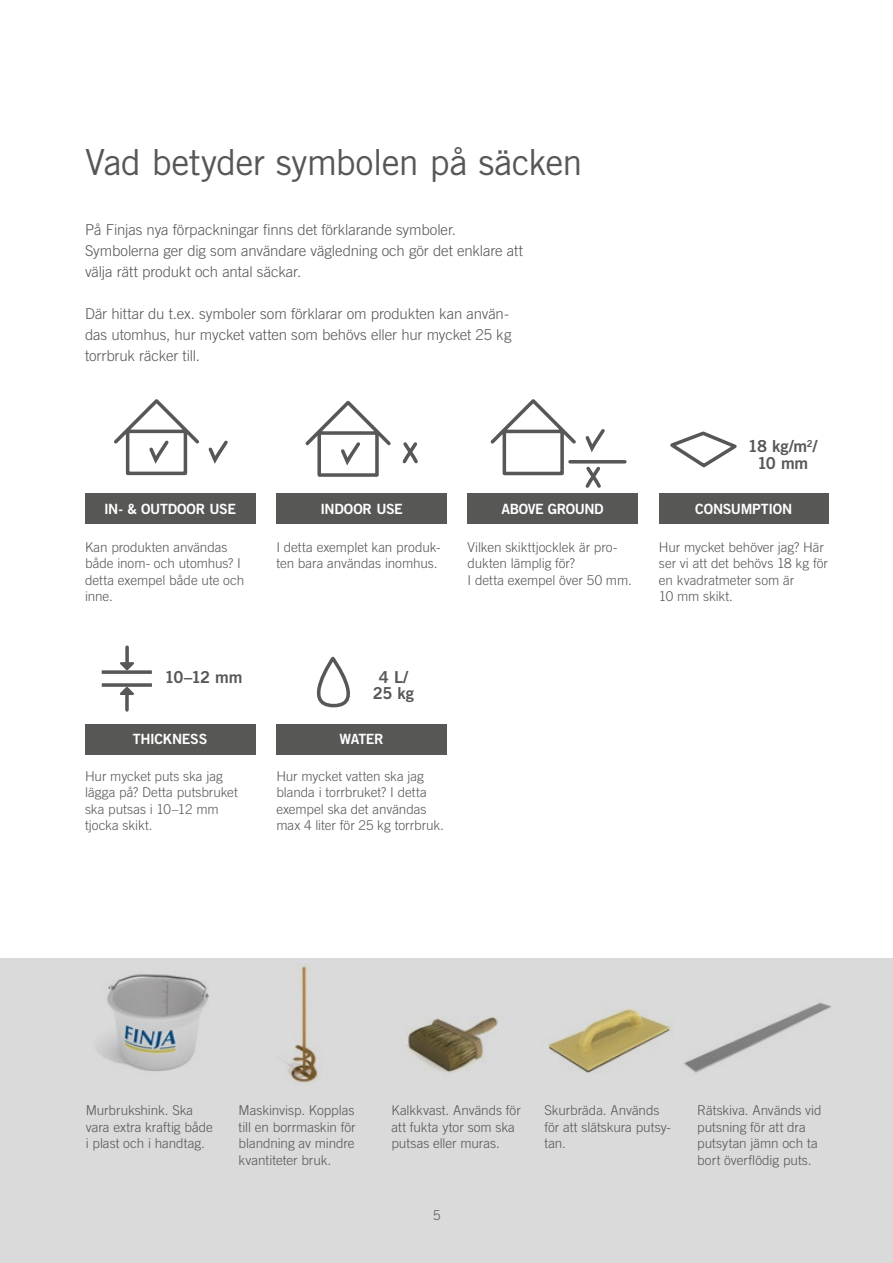
<style>
.page{position:relative;width:893px;height:1263px;background:#fff}
.page>*{position:absolute;margin:0;border:0;box-sizing:border-box;transform-origin:0 0}
.t1{font:36px "Trade Gothic LT Std";letter-spacing:-.02em;color:#575756}
.t2{font:16.5px/16.5px "Trade Gothic LT Std Bd 2";letter-spacing:-.03em;color:#575756;text-align:center}
.t3{font:300 15px/21px "Trade Gothic LT Std";letter-spacing:-.01em;color:#575756}
.t4{font:14.1px "Trade Gothic LT Std Bd 2";letter-spacing:-.025em;color:#fff}
.t5{font:300 13.5px/16.5px "Trade Gothic LT Std";letter-spacing:-.005em;color:#575756}
</style>
<div class="page">
<div style="left:0;top:958px;width:893px;height:305px;background:#dadada"></div>
<div style="left:85px;top:493px;width:170px;height:30px;background:#575756"></div>
<svg style="left:114px;top:399px;width:114px;height:77px"></svg>
<svg style="left:402px;top:442px;width:16px;height:22px"></svg>
<svg style="left:305px;top:400px;width:86px;height:77px"></svg>
<div style="left:277px;top:493px;width:170px;height:30px;background:#575756"></div>
<div style="left:468px;top:494px;width:170px;height:30px;background:#575756"></div>
<hr style="left:570px;top:460px;width:55px;height:3px;background:#575756">
<svg style="left:490px;top:399px;width:118px;height:89px"></svg>
<div style="left:659px;top:493px;width:170px;height:30px;background:#575756"></div>
<svg style="left:670px;top:431px;width:67px;height:37px"></svg>
<div style="left:85px;top:724px;width:170px;height:30px;background:#575756"></div>
<svg style="left:102px;top:670px;width:50px;height:4px"></svg>
<svg style="left:102px;top:683px;width:50px;height:4px"></svg>
<svg style="left:120px;top:662px;width:14px;height:8px"></svg>
<svg style="left:125px;top:647px;width:4px;height:20px"></svg>
<svg style="left:120px;top:687px;width:14px;height:8px"></svg>
<svg style="left:125px;top:690px;width:4px;height:20px"></svg>
<div style="left:277px;top:724px;width:170px;height:30px;background:#575756"></div>
<svg style="left:316px;top:656px;width:34px;height:52px"></svg>
<img style="left:284px;top:965px;width:34px;height:119px">
<img style="left:98px;top:974px;width:111px;height:97px">
<img style="left:407px;top:1017px;width:91px;height:56px">
<img style="left:548px;top:1008px;width:123px;height:65px">
<img style="left:684px;top:1002px;width:148px;height:71px">
<h1 class="t1" style="left:85px;top:140px;width:499px">Vad betyder symbolen på säcken</h1>
<p class="t3" style="left:85px;top:219px;width:439px">På Finjas nya förpackningar finns det förklarande symboler.<br>Symbolerna ger dig som användare vägledning och gör det enklare att välja rätt produkt och antal säckar.</p>
<p class="t3" style="left:85px;top:303px;width:428px">Där hittar du t.ex. symboler som förklarar om produkten kan använ&shy;das utomhus, hur mycket vatten som behövs eller hur mycket 25 kg torrbruk räcker till.</p>
<p class="t4" style="left:104px;top:500px;width:134px">IN- &amp; OUTDOOR USE</p>
<p class="t4" style="left:320px;top:500px;width:84px">INDOOR USE</p>
<p class="t4" style="left:501px;top:500px;width:104px">ABOVE GROUND</p>
<p class="t2" style="left:748px;top:438px;width:71px">18 kg/m<sup>2</sup>/<br>10 mm</p>
<p class="t4" style="left:695px;top:500px;width:98px">CONSUMPTION</p>
<p class="t5" style="left:85px;top:538px;width:161px">Kan produkten användas både inom- och utomhus? I detta exempel både ute och inne.</p>
<p class="t5" style="left:276px;top:538px;width:166px">I detta exemplet kan produk&shy;ten bara användas inomhus.</p>
<p class="t5" style="left:468px;top:538px;width:166px">Vilken skikttjocklek är pro&shy;dukten lämplig för?<br>I detta exempel över 50 mm.</p>
<p class="t5" style="left:659px;top:538px;width:171px">Hur mycket behöver jag? Här ser vi att det behövs 18 kg för en kvadratmeter som är<br>10 mm skikt.</p>
<p class="t2" style="left:165px;top:668px;width:79px">10–12 mm</p>
<p class="t4" style="left:133px;top:730px;width:76px">THICKNESS</p>
<p class="t2" style="left:373px;top:668px;width:43px">4 L/<br>25 kg</p>
<p class="t4" style="left:340px;top:730px;width:45px">WATER</p>
<p class="t5" style="left:85px;top:768px;width:154px">Hur mycket puts ska jag lägga på? Detta putsbruket ska putsas i 10–12 mm tjocka skikt.</p>
<p class="t5" style="left:276px;top:768px;width:169px">Hur mycket vatten ska jag blanda i torrbruket? I detta exempel ska det användas max 4 liter för 25 kg torrbruk.</p>
<p class="t5" style="left:86px;top:1102px;width:129px">Murbrukshink. Ska vara extra kraftig både i plast och i handtag.</p>
<p class="t5" style="left:239px;top:1102px;width:119px;text-align:justify">Maskinvisp. Kopplas till en borrmaskin för blandning av mindre kvantiteter bruk.</p>
<p class="t5" style="left:391px;top:1102px;width:131px">Kalkkvast. Används för att fukta ytor som ska putsas eller muras.</p>
<p class="t5" style="left:544px;top:1102px;width:128px">Skurbräda. Används för att slätskura putsy&shy;tan.</p>
<p class="t5" style="left:697px;top:1102px;width:126px">Rätskiva. Används vid putsning för att dra putsytan jämn och ta bort överflödig puts.</p>
<p class="t5" style="left:433px;top:1206px;width:9px">5</p>
</div>
